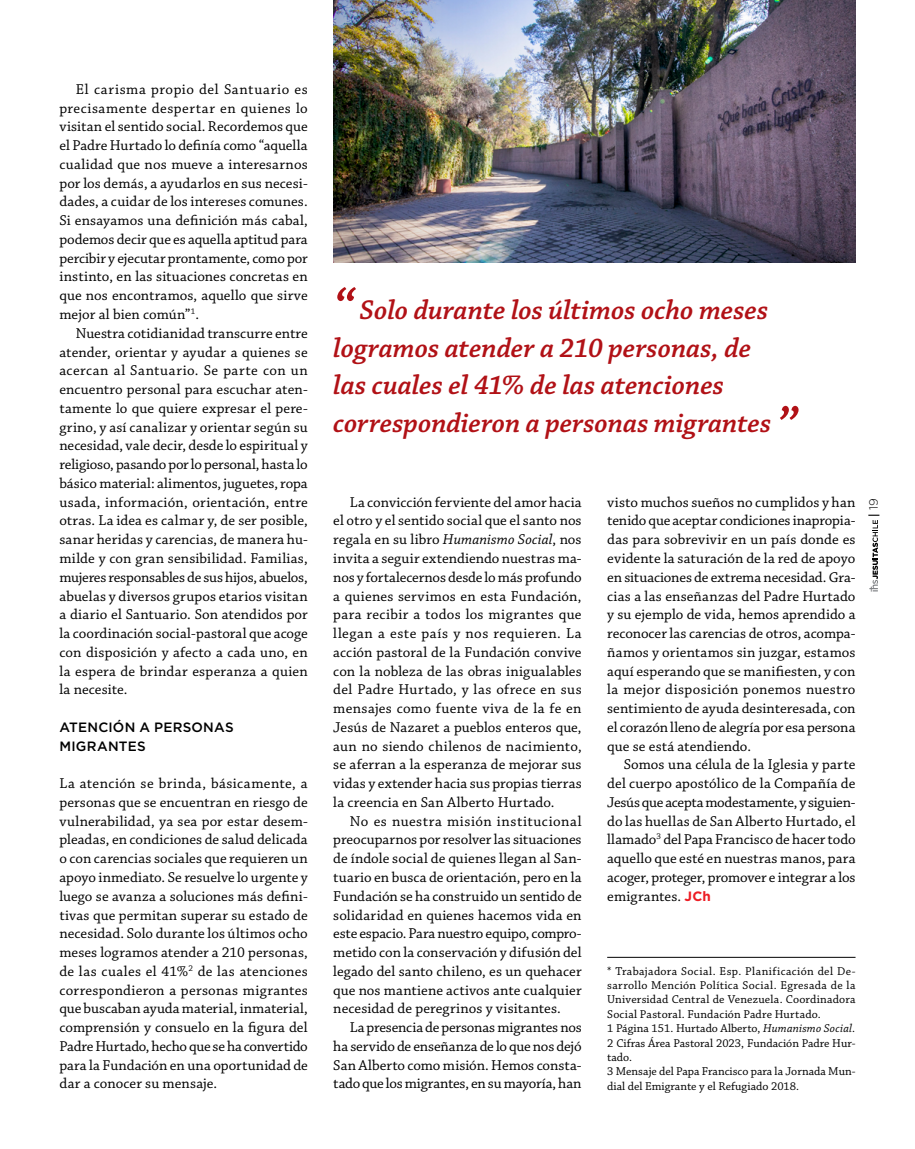
<style>
.page{position:relative;width:915px;height:1149px;background:#fff}
.page>*{position:absolute;margin:0;border:0;box-sizing:border-box;transform-origin:0 0}
.t1{font:italic 600 28.5px/37.5px "Chaparral Pro";color:#b11116}
.t2{font:15px/18.8px "Chaparral Pro";letter-spacing:.005em;color:#000;text-align:justify}
.t3{font:500 13.5px/18.8px "Gotham";letter-spacing:.015em;color:#000}
.t4{font:12px/14.4px "Chaparral Pro";letter-spacing:.01em;color:#000}
.t5{font:300 12px "Gotham";color:#000}
.s1{font-size:54px}
.s2{font-style:italic}
.s3{font-family:"Gotham";font-weight:700;font-size:13.5px;color:#ed1d24}
</style>
<div class="page">
<hr style="left:607px;top:956px;width:248px;height:1px;background:#000">
<img style="left:333px;top:0;width:522px;height:262px">
<svg style="left:868px;top:514px;width:11px;height:77px"></svg>
<p class="t2" style="left:59px;top:80px;width:250px;text-indent:17px">El carisma propio del Santuario es precisamente despertar en quienes lo visitan el sentido social. Recordemos que el Padre Hurtado lo definía como “aquella cualidad que nos mueve a interesarnos por los demás, a ayudarlos en sus necesi&shy;dades, a cuidar de los intereses comunes.<br>Si ensayamos una definición más cabal, podemos decir que es aquella aptitud para percibir y ejecutar prontamente, como por instinto, en las situaciones concretas en que nos encontramos, aquello que sirve mejor al bien común”<sup>1</sup>.</p>
<p class="t2" style="left:59px;top:324px;width:250px;text-indent:16px">Nuestra cotidianidad transcurre entre atender, orientar y ayudar a quienes se acercan al Santuario. Se parte con un encuentro personal para escuchar aten&shy;tamente lo que quiere expresar el pere&shy;grino, y así canalizar y orientar según su necesidad, vale decir, desde lo espiritual y religioso, pasando por lo personal, hasta lo básico material: alimentos, juguetes, ropa usada, información, orientación, entre otras. La idea es calmar y, de ser posible, sanar heridas y carencias, de manera hu&shy;milde y con gran sensibilidad. Familias, mujeres responsables de sus hijos, abuelos, abuelas y diversos grupos etarios visitan a diario el Santuario. Son atendidos por la coordinación social-pastoral que acoge con disposición y afecto a cada uno, en la espera de brindar esperanza a quien la necesite.</p>
<p class="t3" style="left:59px;top:717px;width:176px">ATENCIÓN A PERSONAS<br>MIGRANTES</p>
<p class="t2" style="left:59px;top:774px;width:250px">La atención se brinda, básicamente, a personas que se encuentran en riesgo de vulnerabilidad, ya sea por estar desem&shy;pleadas, en condiciones de salud delicada o con carencias sociales que requieren un apoyo inmediato. Se resuelve lo urgente y luego se avanza a soluciones más defini&shy;tivas que permitan superar su estado de necesidad. Solo durante los últimos ocho meses logramos atender a 210 personas, de las cuales el 41%<sup>2</sup> de las atenciones correspondieron a personas migrantes que buscaban ayuda material, inmaterial, comprensión y consuelo en la figura del Padre Hurtado, hecho que se ha convertido para la Fundación en una oportunidad de dar a conocer su mensaje.</p>
<h1 class="t1" style="left:333px;top:292px;width:465px"><span class="s1">“</span> Solo durante los últimos ocho meses logramos atender a 210 personas, de<br>las cuales el 41% de las atenciones correspondieron a personas migrantes <span class="s1">”</span></h1>
<p class="t2" style="left:333px;top:493px;width:250px;text-indent:16px">La convicción ferviente del amor hacia el otro y el sentido social que el santo nos regala en su libro <span class="s2">Humanismo Social</span>, nos invita a seguir extendiendo nuestras ma&shy;nos y fortalecernos desde lo más profundo a quienes servimos en esta Fundación, para recibir a todos los migrantes que llegan a este país y nos requieren. La acción pastoral de la Fundación convive con la nobleza de las obras inigualables del Padre Hurtado, y las ofrece en sus mensajes como fuente viva de la fe en Jesús de Nazaret a pueblos enteros que, aun no siendo chilenos de nacimiento, se aferran a la esperanza de mejorar sus vidas y extender hacia sus propias tierras la creencia en San Alberto Hurtado.</p>
<p class="t2" style="left:333px;top:811px;width:250px;text-indent:16px">No es nuestra misión institucional preocuparnos por resolver las situaciones de índole social de quienes llegan al San&shy;tuario en busca de orientación, pero en la Fundación se ha construido un sentido de solidaridad en quienes hacemos vida en este espacio. Para nuestro equipo, compro&shy;metido con la conservación y difusión del legado del santo chileno, es un quehacer que nos mantiene activos ante cualquier necesidad de peregrinos y visitantes.</p>
<p class="t2" style="left:333px;top:1018px;width:250px;text-indent:16px">La presencia de personas migrantes nos ha servido de enseñanza de lo que nos dejó San Alberto como misión. Hemos consta&shy;tado que los migrantes, en su mayoría, han</p>
<p class="t2" style="left:607px;top:493px;width:250px">visto muchos sueños no cumplidos y han tenido que aceptar condiciones inapropia&shy;das para sobrevivir en un país donde es evidente la saturación de la red de apoyo en situaciones de extrema necesidad. Gra&shy;cias a las enseñanzas del Padre Hurtado y su ejemplo de vida, hemos aprendido a reconocer las carencias de otros, acompa&shy;ñamos y orientamos sin juzgar, estamos aquí esperando que se manifiesten, y con la mejor disposición ponemos nuestro sentimiento de ayuda desinteresada, con el corazón lleno de alegría por esa persona que se está atendiendo.</p>
<p class="t2" style="left:607px;top:755px;width:250px;text-indent:16px">Somos una célula de la Iglesia y parte del cuerpo apostólico de la Compañía de Jesús que acepta modestamente, y siguien&shy;do las huellas de San Alberto Hurtado, el llamado<sup>3</sup> del Papa Francisco de hacer todo aquello que esté en nuestras manos, para acoger, proteger, promover e integrar a los emigrantes. <span class="s3">JCh</span></p>
<p class="t5" style="left:865px;top:510px;width:13px;rotate:-90deg">19</p>
<p class="t4" style="left:607px;top:963px;width:250px">* Trabajadora Social. Esp. Planificación del De&shy;sarrollo Mención Política Social. Egresada de la Universidad Central de Venezuela. Coordinadora Social Pastoral. Fundación Padre Hurtado.<br>1 Página 151. Hurtado Alberto, <span class="s2">Humanismo Social</span>.<br>2 Cifras Área Pastoral 2023, Fundación Padre Hur&shy;tado.<br>3 Mensaje del Papa Francisco para la Jornada Mun&shy;dial del Emigrante y el Refugiado 2018.</p>
</div>
